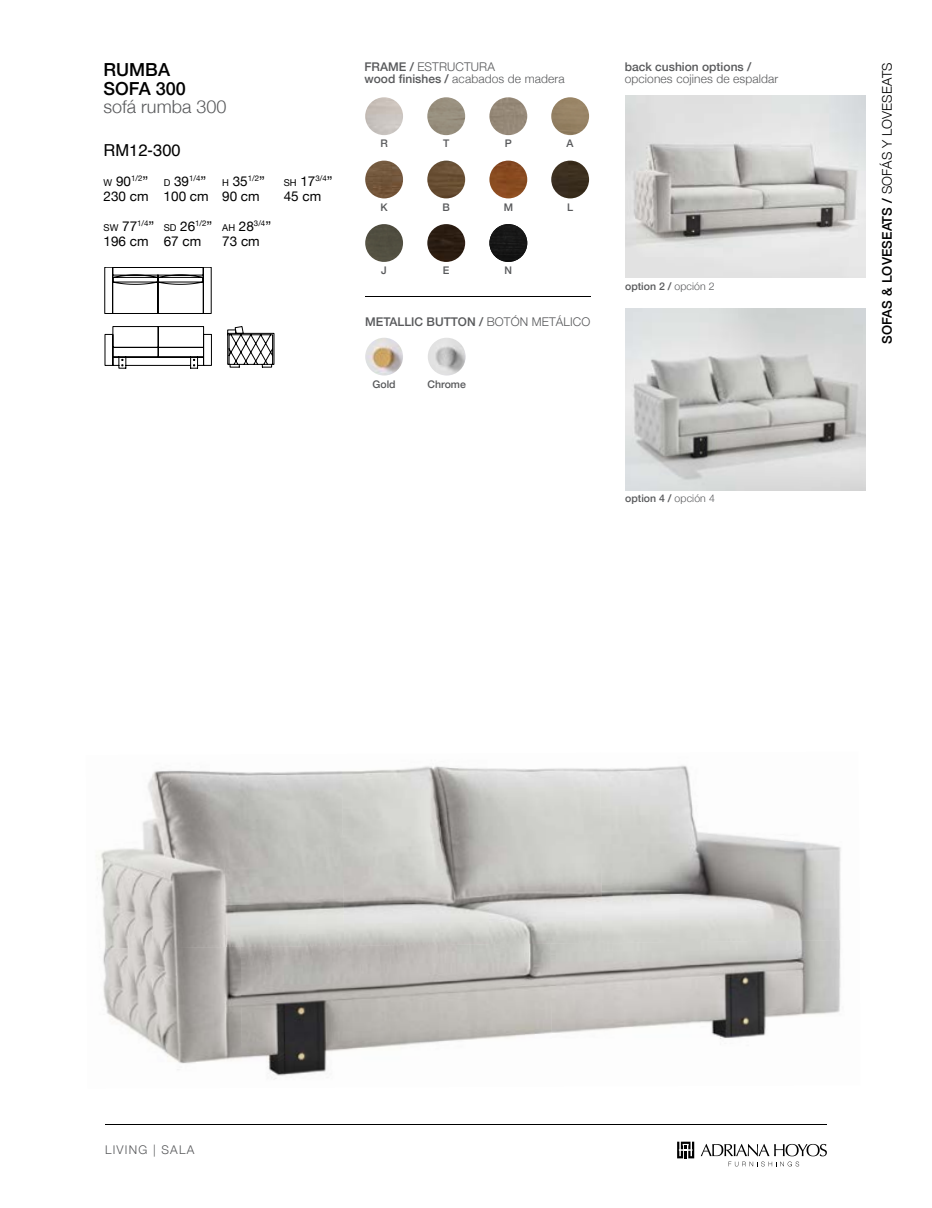
<style>
.page{position:relative;width:932px;height:1208px;background:#fff}
.page>*{position:absolute;margin:0;border:0;box-sizing:border-box;transform-origin:0 0}
.t1{font:500 18px/19.5px "Helvetica Neue";color:#000}
.t2{font:300 18px "Helvetica Neue";color:#58595b}
.t3{font:16.5px "Helvetica";color:#000}
.t4{font:13.5px/15px "Helvetica Neue";color:#000}
.t5{font:500 13.35px "Helvetica Neue";letter-spacing:.01em;color:#000}
.t6{font:300 12px/12px "Helvetica Neue";letter-spacing:.01em;color:#58595b}
.t7{font:500 12px "Helvetica Neue";color:#58595b}
.t8{font:300 12px "Helvetica Neue";letter-spacing:.1em;color:#58595b}
.t9{font:500 10.5px "Helvetica Neue";color:#58595b}
.s1{font-size:9.45px}
.s2{font-style:inherit}
.s3{font-weight:500}
.s4{font-weight:300}
</style>
<div class="page">
<hr style="left:105px;top:1124px;width:721px;height:1px;background:#000">
<svg style="left:677px;top:1141px;width:17px;height:17px"></svg>
<svg style="left:700px;top:1144px;width:126px;height:22px"></svg>
<hr style="left:365px;top:296px;width:225px;height:1px;background:#000">
<img style="left:365px;top:338px;width:38px;height:37px;border-radius:19px">
<img style="left:427px;top:338px;width:38px;height:37px;border-radius:19px">
<img style="left:427px;top:224px;width:38px;height:38px;border-radius:19px">
<img style="left:427px;top:161px;width:38px;height:37px;border-radius:19px">
<img style="left:427px;top:97px;width:38px;height:38px;border-radius:19px">
<img style="left:365px;top:161px;width:38px;height:37px;border-radius:19px">
<img style="left:365px;top:224px;width:38px;height:38px;border-radius:19px">
<img style="left:365px;top:97px;width:38px;height:38px;border-radius:19px">
<img style="left:489px;top:224px;width:38px;height:38px;border-radius:19px">
<img style="left:489px;top:161px;width:38px;height:37px;border-radius:19px">
<img style="left:489px;top:97px;width:38px;height:38px;border-radius:19px">
<img style="left:551px;top:161px;width:38px;height:37px;border-radius:19px">
<img style="left:551px;top:97px;width:38px;height:38px;border-radius:19px">
<img style="left:602px;top:765px;width:239px;height:174px">
<img style="left:344px;top:766px;width:258px;height:177px">
<img style="left:96px;top:770px;width:248px;height:177px">
<img style="left:550px;top:939px;width:291px;height:100px">
<img style="left:240px;top:943px;width:312px;height:137px">
<img style="left:103px;top:947px;width:139px;height:133px">
<svg style="left:105px;top:326px;width:169px;height:42px"></svg>
<svg style="left:105px;top:267px;width:106px;height:47px"></svg>
<img style="left:625px;top:96px;width:240px;height:182px">
<img style="left:625px;top:308px;width:240px;height:182px">
<h1 class="t1" style="left:104px;top:58px;width:84px">RUMBA<br>SOFA 300</h1>
<h1 class="t2" style="left:104px;top:92px;width:124px">sofá rumba 300</h1>
<p class="t3" style="left:104px;top:137px;width:79px">RM12-300</p>
<p class="t4" style="left:104px;top:174px;width:163px"><span class="s1">W</span> 90<sup>1/2</sup>” <span class="s1">D</span> 39<sup>1/4</sup>” <span class="s1">H</span> 35<sup>1/2</sup>”</p>
<p class="t4" style="left:284px;top:174px;width:50px"><span class="s1">SH</span> 17<sup>3/4</sup>”</p>
<p class="t4" style="left:104px;top:189px;width:158px">230 <span class="s2">cm</span> 100 <span class="s2">cm</span> 90 <span class="s2">cm</span></p>
<p class="t4" style="left:284px;top:189px;width:39px">45 <span class="s2">cm</span></p>
<p class="t4" style="left:104px;top:219px;width:169px"><span class="s1">SW</span> 77<sup>1/4</sup>” <span class="s1">SD</span> 26<sup>1/2</sup>” <span class="s1">AH</span> 28<sup>3/4</sup>”<br>196 <span class="s2">cm</span> 67 <span class="s2">cm</span></p>
<p class="t4" style="left:222px;top:234px;width:39px">73 <span class="s2">cm</span></p>
<p class="t6" style="left:364px;top:60px;width:202px"><span class="s3">FRAME /</span> ESTRUCTURA<br><span class="s3">wood finishes /</span> acabados de madera</p>
<p class="t9" style="left:380px;top:135px;width:9px">R</p>
<p class="t9" style="left:443px;top:135px;width:8px">T</p>
<p class="t9" style="left:504px;top:135px;width:9px">P</p>
<p class="t9" style="left:566px;top:135px;width:9px">A</p>
<p class="t9" style="left:380px;top:198px;width:9px">K</p>
<p class="t9" style="left:442px;top:198px;width:9px">B</p>
<p class="t9" style="left:503px;top:198px;width:11px">M</p>
<p class="t9" style="left:567px;top:198px;width:8px">L</p>
<p class="t9" style="left:381px;top:262px;width:7px">J</p>
<p class="t9" style="left:443px;top:262px;width:8px">E</p>
<p class="t9" style="left:504px;top:262px;width:9px">N</p>
<p class="t7" style="left:365px;top:311px;width:226px">METALLIC BUTTON / <span class="s4">BOTÓN METÁLICO</span></p>
<p class="t9" style="left:372px;top:376px;width:25px">Gold</p>
<p class="t9" style="left:427px;top:376px;width:40px">Chrome</p>
<p class="t7" style="left:624px;top:57px;width:128px">back cushion options /</p>
<p class="t6" style="left:624px;top:72px;width:155px">opciones cojines de espaldar</p>
<p class="t9" style="left:625px;top:277px;width:91px">option 2 / <span class="s4">opción 2</span></p>
<p class="t9" style="left:625px;top:489px;width:91px">option 4 / <span class="s4">opción 4</span></p>
<p class="t5" style="left:875px;top:344px;width:283px;rotate:-90deg">SOFAS &amp; LOVESEATS / <span class="s4">SOFÁS Y LOVESEATS</span></p>
<p class="t8" style="left:105px;top:1139px;width:91px">LIVING | SALA</p>
</div>
